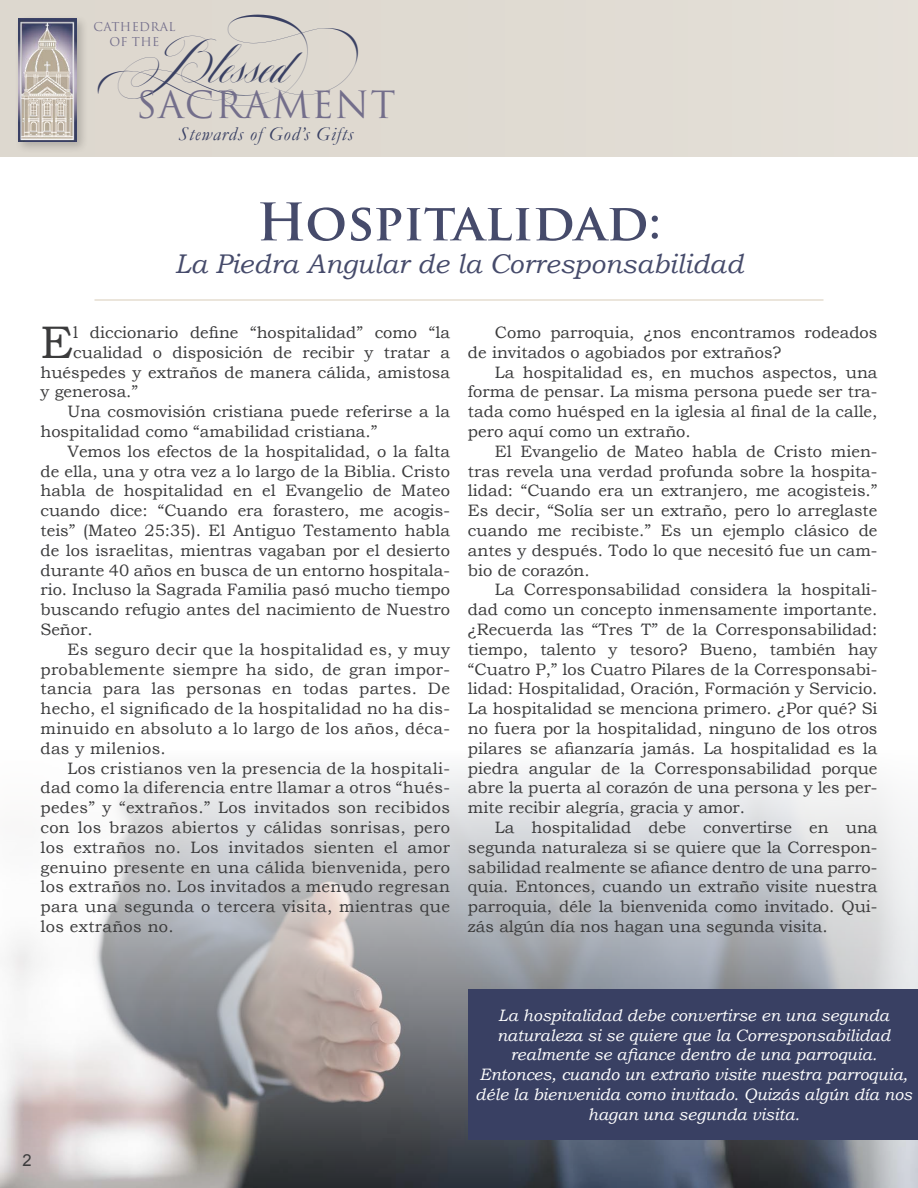
<style>
.page{position:relative;width:918px;height:1188px;background:#fff}
.page>*{position:absolute;margin:0;border:0;box-sizing:border-box;transform-origin:0 0}
.t1{font:700 50.4px "Trajan Pro";color:#464b6b}
.t2{font:45.6px "Bookman Old Style";color:#3b3b3c}
.t3{font:36.6px "Trajan Pro";letter-spacing:.03em;color:#736e8b}
.t4{font:900 33.3px "Mozart Script";color:#394063}
.t5{font:italic 27px "Bookman Old Style";color:#464b6b}
.t6{font:italic 19.5px "Garamond";letter-spacing:.05em;color:#394063}
.t7{font:16.5px/19.8px "Bookman Old Style";color:#3b3b3c;text-align:justify}
.t8{font:16.5px "Bookman Old Style";letter-spacing:.02em;color:#3b3b3c}
.t9{font:italic 16.5px/19.8px "Bookman Old Style";color:#fff;text-align:center}
.t10{font:16.5px "Arial";color:#3b3b3c}
.t11{font:11.85px/15px "Trajan Pro";letter-spacing:.03em;color:#736e8b;text-align:center}
</style>
<div class="page">
<img style="left:0;top:769px;width:918px;height:419px">
<div style="left:0;top:0;width:918px;height:157px;background:#dfdad2"></div>
<div style="left:14px;top:14px;width:75px;height:140px;background:#000;opacity:.2"></div>
<img style="left:18px;top:18px;width:58px;height:123px">
<hr style="left:94px;top:299px;width:730px;height:2px;background:#e5ddd0">
<div style="left:468px;top:989px;width:450px;height:151px;background:#394063"></div>
<h3 class="t4" style="left:126px;top:51px;width:262px">Blessed</h3>
<p class="t11" style="left:94px;top:19px;width:83px">CATHEDRAL<br>OF THE</p>
<h3 class="t3" style="left:136px;top:82px;width:261px">SACRAMENT</h3>
<p class="t6" style="left:178px;top:121px;width:176px">Stewards of God’s Gifts</p>
<h1 class="t1" style="left:257px;top:191px;width:406px">Hospitalidad:</h1>
<h3 class="t5" style="left:175px;top:245px;width:570px">La Piedra Angular de la Corresponsabilidad</h3>
<h2 class="t2" style="left:40px;top:313px;width:34px">E</h2>
<p class="t7" style="left:73px;top:323px;width:378px">l diccionario define “hospitalidad” como “la</p>
<p class="t7" style="left:73px;top:342px;width:378px">cualidad o disposición de recibir y tratar a</p>
<p class="t7" style="left:41px;top:362px;width:411px">huéspedes y extraños de manera cálida, amistosa</p>
<p class="t7" style="left:41px;top:382px;width:99px">y generosa.”</p>
<p class="t7" style="left:67px;top:402px;width:384px">Una cosmovisión cristiana puede referirse a la</p>
<p class="t7" style="left:41px;top:422px;width:338px">hospitalidad como “amabilidad cristiana.”</p>
<p class="t7" style="left:67px;top:441px;width:384px">Vemos los efectos de la hospitalidad, o la falta</p>
<p class="t7" style="left:41px;top:461px;width:411px">de ella, una y otra vez a lo largo de la Biblia. Cristo</p>
<p class="t7" style="left:41px;top:481px;width:411px">habla de hospitalidad en el Evangelio de Mateo</p>
<p class="t7" style="left:41px;top:501px;width:411px">cuando dice: “Cuando era forastero, me acogis-</p>
<p class="t7" style="left:41px;top:521px;width:411px">teis” (Mateo 25:35). El Antiguo Testamento habla</p>
<p class="t7" style="left:41px;top:540px;width:411px">de los israelitas, mientras vagaban por el desierto</p>
<p class="t7" style="left:41px;top:560px;width:411px">durante 40 años en busca de un entorno hospitala-</p>
<p class="t7" style="left:41px;top:580px;width:411px">rio. Incluso la Sagrada Familia pasó mucho tiempo</p>
<p class="t7" style="left:41px;top:600px;width:411px">buscando refugio antes del nacimiento de Nuestro</p>
<p class="t7" style="left:41px;top:620px;width:54px">Señor.</p>
<p class="t8" style="left:67px;top:639px;width:384px">Es seguro decir que la hospitalidad es, y muy</p>
<p class="t8" style="left:41px;top:658px;width:411px">probablemente siempre ha sido, de gran impor-</p>
<p class="t8" style="left:41px;top:678px;width:411px">tancia para las personas en todas partes. De</p>
<p class="t8" style="left:41px;top:698px;width:411px">hecho, el significado de la hospitalidad no ha dis-</p>
<p class="t8" style="left:41px;top:718px;width:411px">minuido en absoluto a lo largo de los años, déca-</p>
<p class="t8" style="left:41px;top:738px;width:127px">das y milenios.</p>
<p class="t8" style="left:67px;top:757px;width:384px">Los cristianos ven la presencia de la hospitali-</p>
<p class="t8" style="left:41px;top:777px;width:411px">dad como la diferencia entre llamar a otros “hués-</p>
<p class="t8" style="left:41px;top:797px;width:411px">pedes” y “extraños.” Los invitados son recibidos</p>
<p class="t8" style="left:41px;top:817px;width:411px">con los brazos abiertos y cálidas sonrisas, pero</p>
<p class="t8" style="left:41px;top:837px;width:411px">los extraños no. Los invitados sienten el amor</p>
<p class="t8" style="left:41px;top:856px;width:411px">genuino presente en una cálida bienvenida, pero</p>
<p class="t8" style="left:41px;top:876px;width:411px">los extraños no. Los invitados a menudo regresan</p>
<p class="t8" style="left:41px;top:896px;width:411px">para una segunda o tercera visita, mientras que</p>
<p class="t8" style="left:41px;top:916px;width:135px">los extraños no.</p>
<p class="t7" style="left:468px;top:323px;width:411px;text-indent:27px">Como parroquia, ¿nos encontramos rodeados de invitados o agobiados por extraños?</p>
<p class="t7" style="left:468px;top:362px;width:411px;text-indent:27px">La hospitalidad es, en muchos aspectos, una forma de pensar. La misma persona puede ser tra&shy;tada como huésped en la iglesia al final de la calle, pero aquí como un extraño.</p>
<p class="t7" style="left:468px;top:441px;width:411px;text-indent:27px">El Evangelio de Mateo habla de Cristo mien&shy;tras revela una verdad profunda sobre la hospita&shy;lidad: “Cuando era un extranjero, me acogisteis.” Es decir, “Solía ser un extraño, pero lo arreglaste cuando me recibiste.” Es un ejemplo clásico de antes y después. Todo lo que necesitó fue un cam&shy;bio de corazón.</p>
<p class="t7" style="left:468px;top:580px;width:411px;text-indent:27px">La Corresponsabilidad considera la hospitali&shy;dad como un concepto inmensamente importante. ¿Recuerda las “Tres T” de la Corresponsabilidad: tiempo, talento y tesoro? Bueno, también hay “Cuatro P,” los Cuatro Pilares de la Corresponsabi&shy;lidad: Hospitalidad, Oración, Formación y Servicio.<br>La hospitalidad se menciona primero. ¿Por qué? Si no fuera por la hospitalidad, ninguno de los otros pilares se afianzaría jamás. La hospitalidad es la piedra angular de la Corresponsabilidad porque abre la puerta al corazón de una persona y les per&shy;mite recibir alegría, gracia y amor.</p>
<p class="t7" style="left:468px;top:818px;width:411px;text-indent:27px">La hospitalidad debe convertirse en una segunda naturaleza si se quiere que la Correspon&shy;sabilidad realmente se afiance dentro de una parro&shy;quia. Entonces, cuando un extraño visite nuestra parroquia, déle la bienvenida como invitado. Qui&shy;zás algún día nos hagan una segunda visita.</p>
<p class="t10" style="left:22px;top:1150px;width:11px">2</p>
<p class="t9" style="left:475px;top:1005px;width:438px">La hospitalidad debe convertirse en una segunda naturaleza si se quiere que la Corresponsabilidad realmente se afiance dentro de una parroquia.<br>Entonces, cuando un extraño visite nuestra parroquia, déle la bienvenida como invitado. Quizás algún día nos hagan una segunda visita.</p>
</div>
